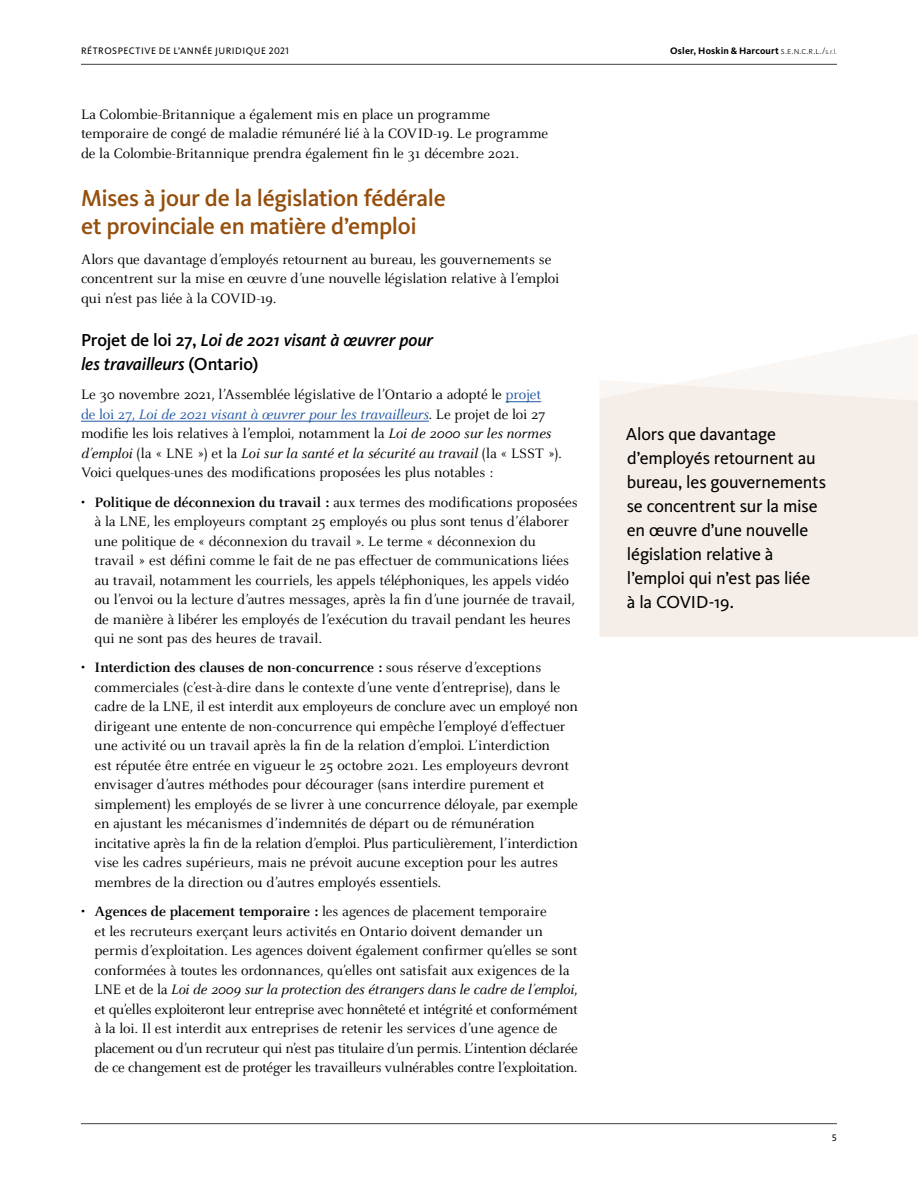
<style>
.page{position:relative;width:918px;height:1188px;background:#fff}
.page>*{position:absolute;margin:0;border:0;box-sizing:border-box;transform-origin:0 0}
.t1{font:500 24px/28.5px "Kievit Pro";letter-spacing:-.02em;color:#954e0c}
.t2{font:18px/24px "Kievit Pro";letter-spacing:-.015em;color:#000}
.t3{font:italic 500 18px/24px "Kievit Pro";letter-spacing:-.01em;color:#000}
.t4{font:15px/19.5px "Celeste OT";letter-spacing:-.01em;color:#000}
.t5{font:700 9.75px "Kievit Pro";letter-spacing:.015em;color:#000}
.t6{font:9.75px "Kievit Pro";letter-spacing:.055em;color:#000}
.s1{font-weight:300}
.s2{font-weight:300;font-size:7.35px}
.s3{font-style:normal}
.s4{color:#2258a4}
.s5{font-style:italic;color:#2258a4}
.s6{font-style:italic}
.s7{font-weight:700}
</style>
<div class="page">
<hr style="left:81px;top:1123px;width:756px;height:1px;background:#414141">
<hr style="left:81px;top:64px;width:756px;height:1px;background:#414141">
<hr style="left:506px;top:401px;width:35px;height:1px;background:#2258a4">
<hr style="left:81px;top:421px;width:348px;height:1px;background:#2258a4">
<svg style="left:696px;top:334px;width:222px;height:46px;fill:#faf6f3"></svg>
<div style="left:599px;top:380px;width:319px;height:257px;background:#f5eee8"></div>
<p class="t6" style="left:81px;top:45px;width:209px">RÉTROSPECTIVE DE L’ANNÉE JURIDIQUE 2021</p>
<p class="t5" style="left:670px;top:45px;width:168px">Osler, Hoskin &amp; Harcourt <span class="s1">s.e.n.c.r.l./</span><span class="s2">s.r.l.</span></p>
<p class="t4" style="left:81px;top:105px;width:469px">La Colombie‑Britannique a également mis en place un programme temporaire de congé de maladie rémunéré lié à la COVID-19. Le programme de la Colombie‑Britannique prendra également fin le 31 décembre 2021.</p>
<h1 class="t1" style="left:81px;top:183px;width:366px">Mises à jour de la législation fédérale et provinciale en matière d’emploi</h1>
<p class="t4" style="left:81px;top:249px;width:480px">Alors que davantage d’employés retournent au bureau, les gouvernements se concentrent sur la mise en œuvre d’une nouvelle législation relative à l’emploi qui n’est pas liée à la COVID-19.</p>
<p class="t3" style="left:81px;top:328px;width:354px"><span class="s3">Projet de loi 27,</span> Loi de 2021 visant à œuvrer pour les travailleurs <span class="s3">(Ontario)</span></p>
<p class="t4" style="left:81px;top:385px;width:482px">Le 30 novembre 2021, l’Assemblée législative de l’Ontario a adopté le <span class="s4">projet<br>de loi 27,</span> <span class="s5">Loi de 2021 visant à œuvrer pour les travailleurs</span>. Le projet de loi 27 modifie les lois relatives à l’emploi, notamment la <span class="s6">Loi de 2000 sur les normes d’emploi</span> (la « LNE ») et la <span class="s6">Loi sur la santé et la sécurité au travail</span> (la « LSST »).<br>Voici quelques-unes des modifications proposées les plus notables :</p>
<p class="t4" style="left:94px;top:492px;width:485px;text-indent:-14px">• <span class="s7">Politique de déconnexion du travail :</span> aux termes des modifications proposées à la LNE, les employeurs comptant 25 employés ou plus sont tenus d’élaborer une politique de « déconnexion du travail ». Le terme « déconnexion du travail » est défini comme le fait de ne pas effectuer de communications liées au travail, notamment les courriels, les appels téléphoniques, les appels vidéo ou l’envoi ou la lecture d’autres messages, après la fin d’une journée de travail, de manière à libérer les employés de l’exécution du travail pendant les heures qui ne sont pas des heures de travail.</p>
<p class="t4" style="left:94px;top:658px;width:485px;text-indent:-14px">• <span class="s7">Interdiction des clauses de non-concurrence :</span> sous réserve d’exceptions commerciales (c’est-à-dire dans le contexte d’une vente d’entreprise), dans le cadre de la LNE, il est interdit aux employeurs de conclure avec un employé non dirigeant une entente de non-concurrence qui empêche l’employé d’effectuer une activité ou un travail après la fin de la relation d’emploi. L’interdiction<br>est réputée être entrée en vigueur le 25 octobre 2021. Les employeurs devront envisager d’autres méthodes pour décourager (sans interdire purement et simplement) les employés de se livrer à une concurrence déloyale, par exemple en ajustant les mécanismes d’indemnités de départ ou de rémunération incitative après la fin de la relation d’emploi. Plus particulièrement, l’interdiction vise les cadres supérieurs, mais ne prévoit aucune exception pour les autres membres de la direction ou d’autres employés essentiels.</p>
<p class="t4" style="left:94px;top:902px;width:485px;text-indent:-13px">• <span class="s7">Agences de placement temporaire :</span> les agences de placement temporaire<br>et les recruteurs exerçant leurs activités en Ontario doivent demander un permis d’exploitation. Les agences doivent également confirmer qu’elles se sont conformées à toutes les ordonnances, qu’elles ont satisfait aux exigences de la LNE et de la <span class="s6">Loi de 2009 sur la protection des étrangers dans le cadre de l’emploi</span>, et qu’elles exploiteront leur entreprise avec honnêteté et intégrité et conformément à la loi. Il est interdit aux entreprises de retenir les services d’une agence de placement ou d’un recruteur qui n’est pas titulaire d’un permis. L’intention déclarée de ce changement est de protéger les travailleurs vulnérables contre l’exploitation.</p>
<p class="t2" style="left:626px;top:422px;width:202px">Alors que davantage d’employés retournent au bureau, les gouvernements se concentrent sur la mise en œuvre d’une nouvelle législation relative à l’emploi qui n’est pas liée<br>à la COVID-19.</p>
<p class="t6" style="left:832px;top:1132px;width:7px">5</p>
</div>
